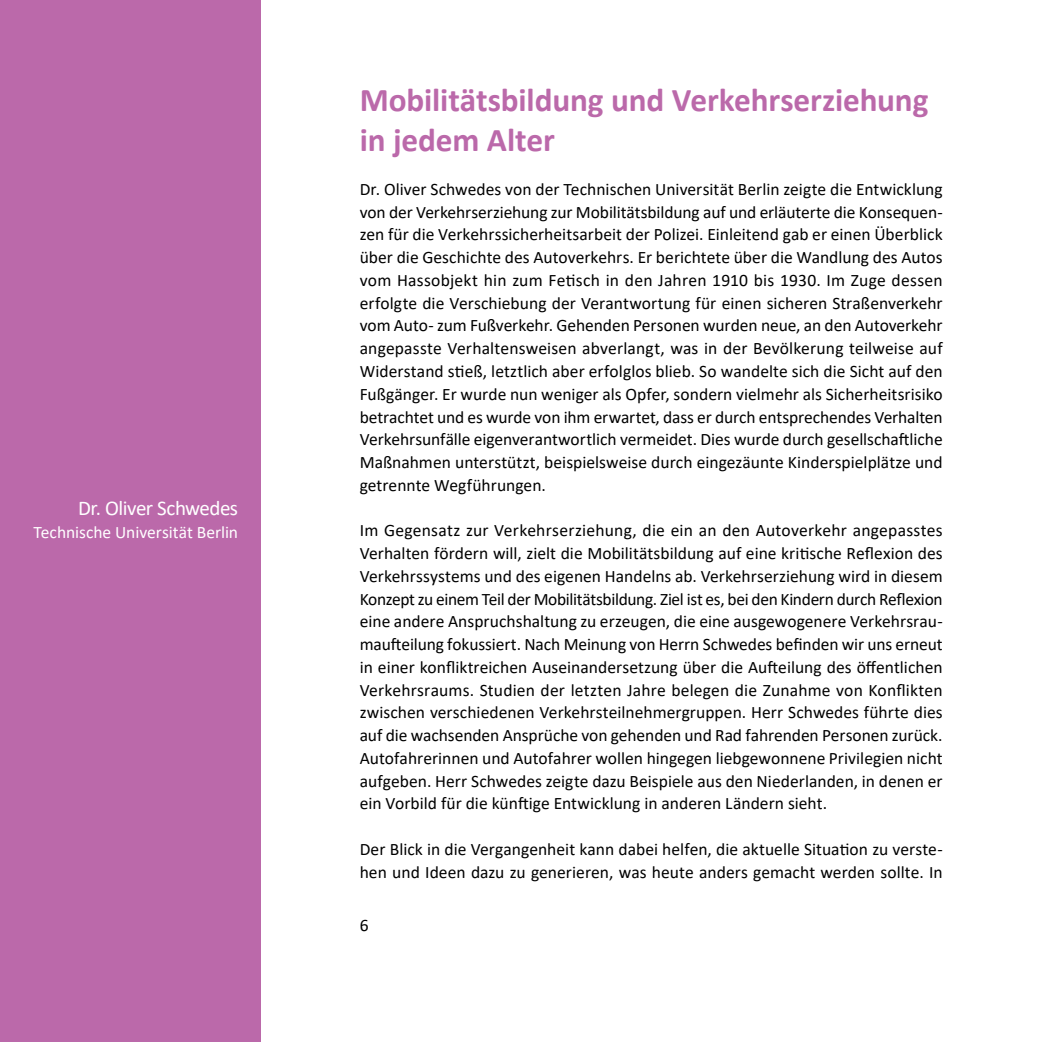
<style>
.page{position:relative;width:1042px;height:1042px;background:#fff}
.page>*{position:absolute;margin:0;border:0;box-sizing:border-box;transform-origin:0 0}
.t1{font:700 33.25px/39.9px "Calibri";letter-spacing:-.005em;color:#bb69aa}
.t2{font:21px "Calibri";letter-spacing:-.025em;color:#fff}
.t3{font:17.5px/22.8px "Calibri";color:#000;text-align:justify}
.t4{font:17.5px "Calibri";letter-spacing:-.005em;color:#fff}
</style>
<div class="page">
<div style="left:0;top:0;width:260px;height:1042px;background:#bb69aa"></div>
<p class="t2" style="left:78px;top:494px;width:162px">Dr. Oliver Schwedes</p>
<p class="t4" style="left:33px;top:520px;width:206px">Technische Universität Berlin</p>
<h1 class="t1" style="left:360px;top:80px;width:570px">Mobilitätsbildung und Verkehrserziehung in jedem Alter</h1>
<p class="t3" style="left:360px;top:177px;width:584px">Dr. Oliver Schwedes von der Technischen Universität Berlin zeigte die Entwicklung von der Verkehrserziehung zur Mobilitätsbildung auf und erläuterte die Konsequen&shy;zen für die Verkehrssicherheitsarbeit der Polizei. Einleitend gab er einen Überblick über die Geschichte des Autoverkehrs. Er berichtete über die Wandlung des Autos vom Hassobjekt hin zum Fetisch in den Jahren 1910 bis 1930. Im Zuge dessen erfolgte die Verschiebung der Verantwortung für einen sicheren Straßenverkehr vom Auto- zum Fußverkehr. Gehenden Personen wurden neue, an den Autoverkehr angepasste Verhaltensweisen abverlangt, was in der Bevölkerung teilweise auf Widerstand stieß, letztlich aber erfolglos blieb. So wandelte sich die Sicht auf den Fußgänger. Er wurde nun weniger als Opfer, sondern vielmehr als Sicherheitsrisiko betrachtet und es wurde von ihm erwartet, dass er durch entsprechendes Verhalten Verkehrsunfälle eigenverantwortlich vermeidet. Dies wurde durch gesellschaftliche Maßnahmen unterstützt, beispielsweise durch eingezäunte Kinderspielplätze und getrennte Wegführungen.</p>
<p class="t3" style="left:360px;top:519px;width:584px">Im Gegensatz zur Verkehrserziehung, die ein an den Autoverkehr angepasstes Verhalten fördern will, zielt die Mobilitätsbildung auf eine kritische Reflexion des Verkehrssystems und des eigenen Handelns ab. Verkehrserziehung wird in diesem Konzept zu einem Teil der Mobilitätsbildung. Ziel ist es, bei den Kindern durch Reflexion eine andere Anspruchshaltung zu erzeugen, die eine ausgewogenere Verkehrsrau&shy;maufteilung fokussiert. Nach Meinung von Herrn Schwedes befinden wir uns erneut in einer konfliktreichen Auseinandersetzung über die Aufteilung des öffentlichen Verkehrsraums. Studien der letzten Jahre belegen die Zunahme von Konflikten zwischen verschiedenen Verkehrsteilnehmergruppen. Herr Schwedes führte dies auf die wachsenden Ansprüche von gehenden und Rad fahrenden Personen zurück.<br>Autofahrerinnen und Autofahrer wollen hingegen liebgewonnene Privilegien nicht aufgeben. Herr Schwedes zeigte dazu Beispiele aus den Niederlanden, in denen er ein Vorbild für die künftige Entwicklung in anderen Ländern sieht.</p>
<p class="t3" style="left:360px;top:837px;width:584px">Der Blick in die Vergangenheit kann dabei helfen, die aktuelle Situation zu verste&shy;hen und Ideen dazu zu generieren, was heute anders gemacht werden sollte. In</p>
<p class="t3" style="left:360px;top:913px;width:10px">6</p>
</div>
